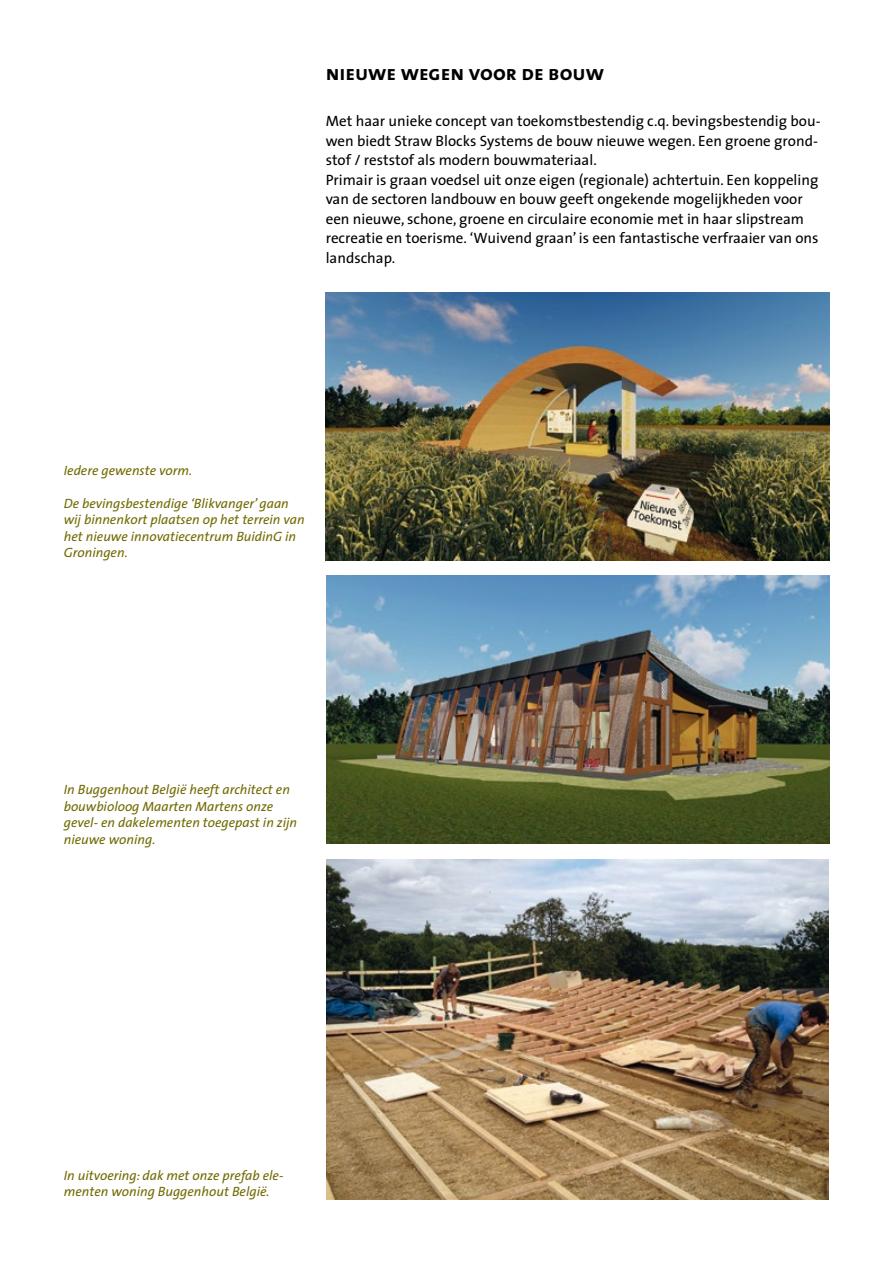
<style>
.page{position:relative;width:893px;height:1263px;background:#fff}
.page>*{position:absolute;margin:0;border:0;box-sizing:border-box;transform-origin:0 0}
.caps_titel{font:21px "The Sans Bold Caps";color:#000}
.platte{font:15px/19.5px "The Sans";color:#000}
.bijschrift{font:italic 13.5px/16.5px "The Sans";color:#716900}
</style>
<div class="page">
<img style="left:325px;top:292px;width:504px;height:268px">
<img style="left:326px;top:576px;width:503px;height:267px">
<img style="left:326px;top:859px;width:502px;height:340px">
<p class="caps_titel" style="left:326px;top:55px;width:280px">nieuwe wegen voor de bouw</p>
<p class="platte" style="left:326px;top:111px;width:496px">Met haar unieke concept van toekomstbestendig c.q. bevingsbestendig bou&shy;wen biedt Straw Blocks Systems de bouw nieuwe wegen. Een groene grond&shy;stof / reststof als modern bouwmateriaal.</p>
<p class="platte" style="left:326px;top:169px;width:494px">Primair is graan voedsel uit onze eigen (regionale) achtertuin. Een koppeling van de sectoren landbouw en bouw geeft ongekende mogelijkheden voor een nieuwe, schone, groene en circulaire economie met in haar slipstream recreatie en toerisme. ‘Wuivend graan’ is een fantastische verfraaier van ons landschap.</p>
<p class="bijschrift" style="left:64px;top:461px;width:130px">Iedere gewenste vorm.</p>
<p class="bijschrift" style="left:64px;top:494px;width:242px">De bevingsbestendige ‘Blikvanger’ gaan wij binnenkort plaatsen op het terrein van het nieuwe innovatiecentrum BuidinG in Groningen.</p>
<p class="bijschrift" style="left:64px;top:781px;width:235px">In Buggenhout België heeft architect en bouwbioloog Maarten Martens onze gevel- en dakelementen toegepast in zijn nieuwe woning.</p>
<p class="bijschrift" style="left:64px;top:1166px;width:221px">In uitvoering: dak met onze prefab ele&shy;menten woning Buggenhout België.</p>
</div>
